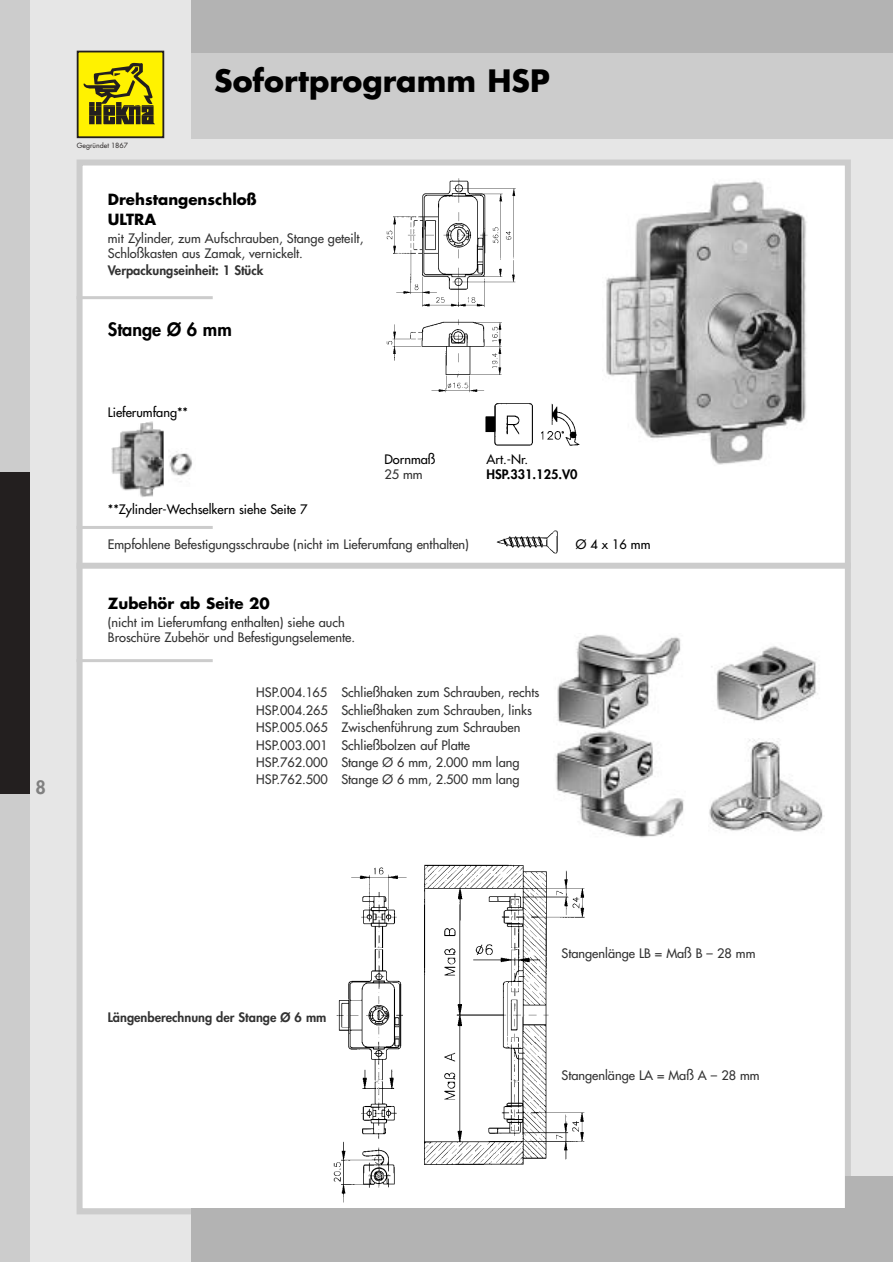
<style>
.page{position:relative;width:893px;height:1262px;background:#fff}
.page>*{position:absolute;margin:0;border:0;box-sizing:border-box;transform-origin:0 0}
.t1{font:700 30px "Futura";color:#000}
.t2{font:800 18px "Futura";color:#000}
.t3{font:800 18px "Futura";color:#808080}
.t4{font:700 15px/19.5px "Futura";color:#000}
.t5{font:12.75px/17.4px "Futura";color:#333}
.t6{font:12.75px "Futura";color:#000}
.t7{font:800 12.75px "Futura";color:#333}
.t8{font:800 12.75px "Futura";color:#000}
.t9{font:6.9px "Futura";color:#231f1f}
</style>
<div class="page">
<div style="left:0;top:0;width:892px;height:1261px;background:#e6e6e6"></div>
<div style="left:83px;top:165px;width:761px;height:1043px;background:#fff"></div>
<div style="left:77px;top:159px;width:773px;height:1055px;border:6px solid #ccc"></div>
<div style="left:0;top:0;width:30px;height:1261px;background:#ccc"></div>
<div style="left:191px;top:0;width:701px;height:53px;background:#b3b3b3"></div>
<div style="left:191px;top:53px;width:701px;height:85px;background:#ccc"></div>
<div style="left:77px;top:51px;width:87px;height:87px;background:#fff200;border:2px solid #231f1f"></div>
<svg style="left:83px;top:62px;width:72px;height:62px"></svg>
<div style="left:0;top:472px;width:30px;height:321px;background:#231f1f"></div>
<hr style="left:76px;top:296px;width:137px;height:3px;background:#ccc">
<hr style="left:76px;top:526px;width:137px;height:3px;background:#ccc">
<img style="left:606px;top:180px;width:201px;height:285px">
<img style="left:386px;top:178px;width:130px;height:215px">
<hr style="left:76px;top:659px;width:137px;height:3px;background:#ccc">
<img style="left:557px;top:635px;width:124px;height:94px">
<svg style="left:556px;top:730px;width:128px;height:108px"></svg>
<img style="left:711px;top:646px;width:107px;height:75px">
<img style="left:709px;top:739px;width:114px;height:93px">
<img style="left:315px;top:825px;width:301px;height:383px">
<img style="left:112px;top:421px;width:52px;height:76px">
<img style="left:485px;top:403px;width:48px;height:43px">
<svg style="left:541px;top:403px;width:39px;height:43px"></svg>
<div style="left:76px;top:562px;width:774px;height:6px;background:#ccc"></div>
<div style="left:191px;top:1208px;width:701px;height:53px;background:#b3b3b3"></div>
<div style="left:845px;top:1176px;width:47px;height:85px;background:#b3b3b3"></div>
<img style="left:496px;top:530px;width:62px;height:24px">
<img style="left:169px;top:451px;width:24px;height:31px">
<h2 class="t3" style="left:36px;top:778px;width:12px">8</h2>
<p class="t9" style="left:77px;top:142px;width:53px">Gegründet 1867</p>
<h1 class="t1" style="left:214px;top:67px;width:337px">Sofortprogramm HSP</h1>
<p class="t4" style="left:108px;top:191px;width:150px">Drehstangenschloß<br>ULTRA</p>
<p class="t5" style="left:108px;top:232px;width:257px;line-height:15px">mit Zylinder, zum Aufschrauben, Stange geteilt,<br>Schloßkasten aus Zamak, vernickelt.</p>
<p class="t7" style="left:108px;top:265px;width:157px">Verpackungseinheit: 1 Stück</p>
<h2 class="t2" style="left:108px;top:320px;width:125px">Stange Ø 6 mm</h2>
<p class="t6" style="left:108px;top:405px;width:82px">Lieferumfang**</p>
<p class="t6" style="left:384px;top:453px;width:52px">Dornmaß</p>
<p class="t6" style="left:486px;top:453px;width:43px">Art.-Nr.</p>
<p class="t5" style="left:384px;top:466px;width:40px">25 mm</p>
<p class="t8" style="left:486px;top:468px;width:93px">HSP.331.125.V0</p>
<p class="t6" style="left:108px;top:503px;width:201px">**Zylinder-Wechselkern siehe Seite 7</p>
<p class="t5" style="left:108px;top:536px;width:362px">Empfohlene Befestigungsschraube (nicht im Lieferumfang enthalten)</p>
<p class="t6" style="left:576px;top:537px;width:76px">Ø 4 x 16 mm</p>
<p class="t4" style="left:108px;top:594px;width:163px">Zubehör ab Seite 20</p>
<p class="t5" style="left:108px;top:615px;width:249px;line-height:15px">(nicht im Lieferumfang enthalten) siehe auch<br>Broschüre Zubehör und Befestigungselemente.</p>
<p class="t5" style="left:256px;top:685px;width:284px">HSP.004.165 Schließhaken zum Schrauben, rechts HSP.004.265 Schließhaken zum Schrauben, links HSP.005.065 Zwischenführung zum Schrauben HSP.003.001 Schließbolzen auf Platte HSP.762.000 Stange Ø 6 mm, 2.000 mm lang HSP.762.500 Stange Ø 6 mm, 2.500 mm lang</p>
<p class="t7" style="left:108px;top:1011px;width:220px">Längenberechnung der Stange Ø 6 mm</p>
<p class="t5" style="left:561px;top:945px;width:195px">Stangenlänge LB = Maß B – 28 mm</p>
<p class="t5" style="left:561px;top:1067px;width:200px">Stangenlänge LA = Maß A – 28 mm</p>
</div>
